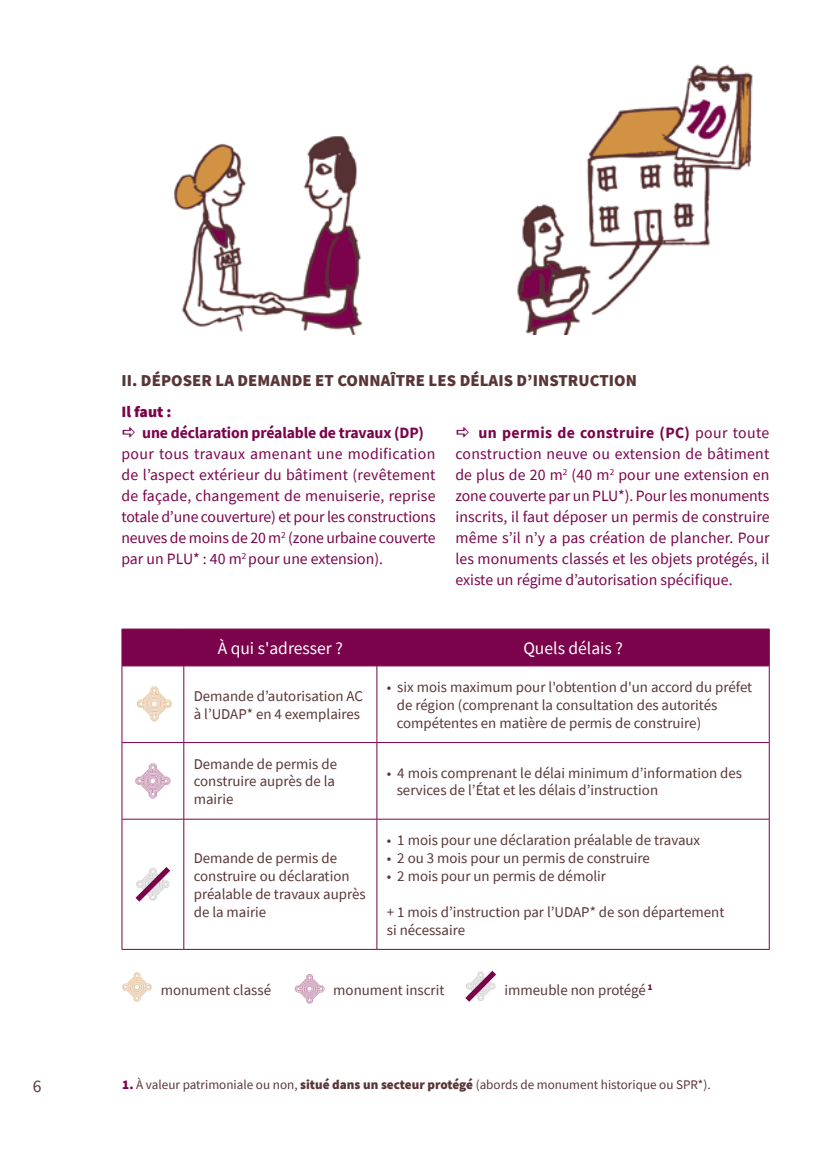
<style>
.page{position:relative;width:819px;height:1156px;background:#fff}
.page>*{position:absolute;margin:0;border:0;box-sizing:border-box;transform-origin:0 0}
.t1{font:17.5px "Source Sans Pro";color:#fff}
.t2{font:17.5px "Source Sans Pro";color:#593635}
.t3{font:900 16.62px "Source Sans Pro";letter-spacing:.005em;color:#593635}
.t4{font:15.75px/21px "Source Sans Pro";letter-spacing:-.005em;color:#7a034b;text-align:justify}
.t5{font:700 15.75px "Source Sans Pro";letter-spacing:-.01em;color:#7a034b}
.t6{font:900 15.75px "Source Sans Pro";color:#7a034b}
.t7{font:14.88px/17.8px "Source Sans Pro";color:#593635}
.t8{font:13.12px "Source Sans Pro";color:#593635}
.s1{font-weight:700}
.s2{font-weight:900;color:#7a034b}
.s3{font-weight:900}
</style>
<div class="page">
<svg style="left:122px;top:972px;width:30px;height:30px"></svg>
<svg style="left:295px;top:974px;width:29px;height:29px"></svg>
<svg style="left:465px;top:970px;width:31px;height:32px"></svg>
<div style="left:123px;top:630px;width:646px;height:36px;background:#7a034b"></div>
<svg style="left:123px;top:667px;width:646px;height:282px"></svg>
<hr style="left:122px;top:629px;width:62px;height:1px;background:#7a034b">
<hr style="left:122px;top:629px;width:1px;height:37px;background:#7a034b">
<hr style="left:184px;top:629px;width:193px;height:1px;background:#7a034b">
<hr style="left:183px;top:629px;width:1px;height:37px;background:#7a034b">
<hr style="left:377px;top:629px;width:392px;height:1px;background:#7a034b">
<hr style="left:376px;top:629px;width:1px;height:37px;background:#7a034b">
<hr style="left:769px;top:629px;width:1px;height:37px;background:#7a034b">
<hr style="left:122px;top:666px;width:62px;height:1px;background:#7a034b">
<hr style="left:122px;top:666px;width:1px;height:76px;background:#7a034b">
<hr style="left:184px;top:666px;width:193px;height:1px;background:#7a034b">
<hr style="left:183px;top:666px;width:1px;height:76px;background:#7a034b">
<hr style="left:377px;top:666px;width:392px;height:1px;background:#7a034b">
<hr style="left:376px;top:666px;width:1px;height:76px;background:#7a034b">
<hr style="left:769px;top:666px;width:1px;height:76px;background:#7a034b">
<hr style="left:122px;top:742px;width:62px;height:1px;background:#7a034b">
<hr style="left:122px;top:743px;width:1px;height:76px;background:#7a034b">
<hr style="left:184px;top:742px;width:193px;height:1px;background:#7a034b">
<hr style="left:183px;top:743px;width:1px;height:76px;background:#7a034b">
<hr style="left:377px;top:742px;width:392px;height:1px;background:#7a034b">
<hr style="left:376px;top:743px;width:1px;height:76px;background:#7a034b">
<hr style="left:769px;top:743px;width:1px;height:76px;background:#7a034b">
<hr style="left:122px;top:819px;width:62px;height:1px;background:#7a034b">
<hr style="left:122px;top:819px;width:1px;height:130px;background:#7a034b">
<hr style="left:184px;top:819px;width:193px;height:1px;background:#7a034b">
<hr style="left:183px;top:819px;width:1px;height:130px;background:#7a034b">
<hr style="left:377px;top:819px;width:392px;height:1px;background:#7a034b">
<hr style="left:376px;top:819px;width:1px;height:130px;background:#7a034b">
<hr style="left:769px;top:819px;width:1px;height:130px;background:#7a034b">
<hr style="left:122px;top:949px;width:62px;height:1px;background:#7a034b">
<hr style="left:184px;top:949px;width:193px;height:1px;background:#7a034b">
<hr style="left:377px;top:949px;width:392px;height:1px;background:#7a034b">
<svg style="left:137px;top:686px;width:35px;height:35px"></svg>
<svg style="left:135px;top:763px;width:35px;height:35px"></svg>
<svg style="left:130px;top:861px;width:46px;height:46px"></svg>
<img style="left:517px;top:107px;width:193px;height:228px">
<img style="left:658px;top:64px;width:95px;height:115px">
<img style="left:174px;top:136px;width:189px;height:199px">
<p class="t2" style="left:33px;top:1074px;width:10px">6</p>
<p class="t3" style="left:121px;top:369px;width:517px">II. DÉPOSER LA DEMANDE ET CONNAÎTRE LES DÉLAIS D’INSTRUCTION</p>
<p class="t6" style="left:121px;top:401px;width:52px">Il faut :</p>
<p class="t5" style="left:142px;top:422px;width:283px">une déclaration préalable de travaux (DP)</p>
<p class="t4" style="left:121px;top:443px;width:316px">pour tous travaux amenant une modification de l’aspect extérieur du bâtiment (revêtement de façade, changement de menuiserie, reprise totale d’une couverture) et pour les constructions neuves de moins de 20 m<sup>2</sup> (zone urbaine couverte par un PLU* : 40 m<sup>2</sup> pour une extension).</p>
<p class="t4" style="left:455px;top:422px;width:316px;text-indent:23px"><span class="s1">un permis de construire (PC)</span> pour toute construction neuve ou extension de bâtiment de plus de 20 m<sup>2</sup> (40 m<sup>2</sup> pour une extension en zone couverte par un PLU*). Pour les monuments inscrits, il faut déposer un permis de construire même s’il n’y a pas création de plancher. Pour les monuments classés et les objets protégés, il existe un régime d’autorisation spécifique.</p>
<p class="t1" style="left:218px;top:637px;width:127px">À qui s'adresser ?</p>
<p class="t1" style="left:523px;top:637px;width:101px">Quels délais ?</p>
<p class="t7" style="left:194px;top:687px;width:171px">Demande d’autorisation AC à l’UDAP* en 4 exemplaires</p>
<p class="t7" style="left:397px;top:678px;width:357px;text-indent:-10px">• six mois maximum pour l'obtention d'un accord du préfet de région (comprenant la consultation des autorités compétentes en matière de permis de construire)</p>
<p class="t7" style="left:194px;top:755px;width:145px">Demande de permis de construire auprès de la mairie</p>
<p class="t7" style="left:397px;top:763px;width:347px;text-indent:-10px">• 4 mois comprenant le délai minimum d’information des services de l’État et les délais d’instruction</p>
<p class="t7" style="left:194px;top:849px;width:173px">Demande de permis de construire ou déclaration préalable de travaux auprès de la mairie</p>
<p class="t7" style="left:387px;top:831px;width:315px">• 1 mois pour une déclaration préalable de travaux</p>
<p class="t7" style="left:387px;top:849px;width:264px">• 2 ou 3 mois pour un permis de construire</p>
<p class="t7" style="left:387px;top:867px;width:221px">• 2 mois pour un permis de démolir</p>
<p class="t7" style="left:387px;top:903px;width:339px">+ 1 mois d’instruction par l’UDAP* de son département si nécessaire</p>
<p class="t7" style="left:161px;top:981px;width:112px">monument classé</p>
<p class="t7" style="left:333px;top:981px;width:113px">monument inscrit</p>
<p class="t7" style="left:504px;top:981px;width:149px">immeuble non protégé <sup>1</sup></p>
<p class="t8" style="left:122px;top:1076px;width:590px"><span class="s2">1.</span> À valeur patrimoniale ou non, <span class="s3">situé dans un secteur protégé</span> (abords de monument historique ou SPR*).</p>
</div>
